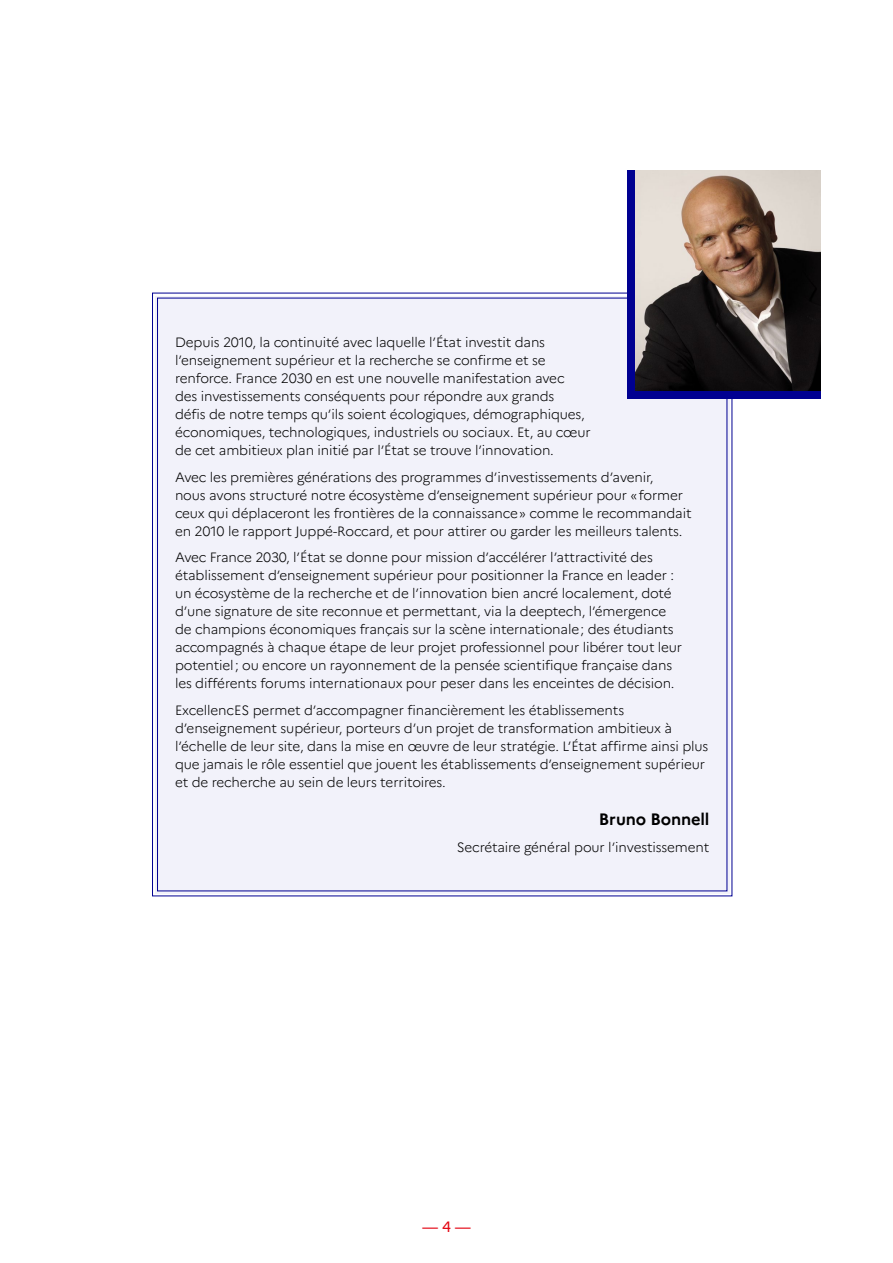
<style>
.page{position:relative;width:893px;height:1263px;background:#fff}
.page>*{position:absolute;margin:0;border:0;box-sizing:border-box;transform-origin:0 0}
.t1{font:700 16.5px "Marianne";letter-spacing:-.01em;color:#000}
.t2{font:15px "Marianne";color:#e30613}
.t3{font:300 13.5px/18px "Marianne";letter-spacing:-.01em;color:#000}
</style>
<div class="page">
<div style="left:152px;top:292px;width:581px;height:605px;background:#f2f2fa"></div>
<div style="left:627px;top:170px;width:194px;height:229px;background:#000091"></div>
<img style="left:636px;top:170px;width:185px;height:220px">
<p class="t3" style="left:175px;top:333px;width:417px">Depuis 2010, la continuité avec laquelle l’État investit dans l’enseignement supérieur et la recherche se confirme et se renforce. France 2030 en est une nouvelle manifestation avec<br>des investissements conséquents pour répondre aux grands<br>défis de notre temps qu’ils soient écologiques, démographiques, économiques, technologiques, industriels ou sociaux. Et, au cœur de cet ambitieux plan initié par l’État se trouve l’innovation.</p>
<p class="t3" style="left:175px;top:468px;width:518px">Avec les premières générations des programmes d’investissements d’avenir,<br>nous avons structuré notre écosystème d’enseignement supérieur pour «former ceux qui déplaceront les frontières de la connaissance» comme le recommandait en 2010 le rapport Juppé-Roccard, et pour attirer ou garder les meilleurs talents.</p>
<p class="t3" style="left:175px;top:548px;width:509px">Avec France 2030, l’État se donne pour mission d’accélérer l’attractivité des établissement d’enseignement supérieur pour positionner la France en leader : un écosystème de la recherche et de l’innovation bien ancré localement, doté d’une signature de site reconnue et permettant, via la deeptech, l’émergence de champions économiques français sur la scène internationale; des étudiants accompagnés à chaque étape de leur projet professionnel pour libérer tout leur potentiel; ou encore un rayonnement de la pensée scientifique française dans les différents forums internationaux pour peser dans les enceintes de décision.</p>
<p class="t3" style="left:175px;top:701px;width:535px">ExcellencES permet d’accompagner financièrement les établissements d’enseignement supérieur, porteurs d’un projet de transformation ambitieux à l’échelle de leur site, dans la mise en œuvre de leur stratégie. L’État affirme ainsi plus que jamais le rôle essentiel que jouent les établissements d’enseignement supérieur et de recherche au sein de leurs territoires.</p>
<p class="t1" style="left:599px;top:809px;width:112px">Bruno Bonnell</p>
<p class="t3" style="left:457px;top:838px;width:254px">Secrétaire général pour l’investissement</p>
<p class="t2" style="left:422px;top:1217px;width:50px">— 4 —</p>
</div>
